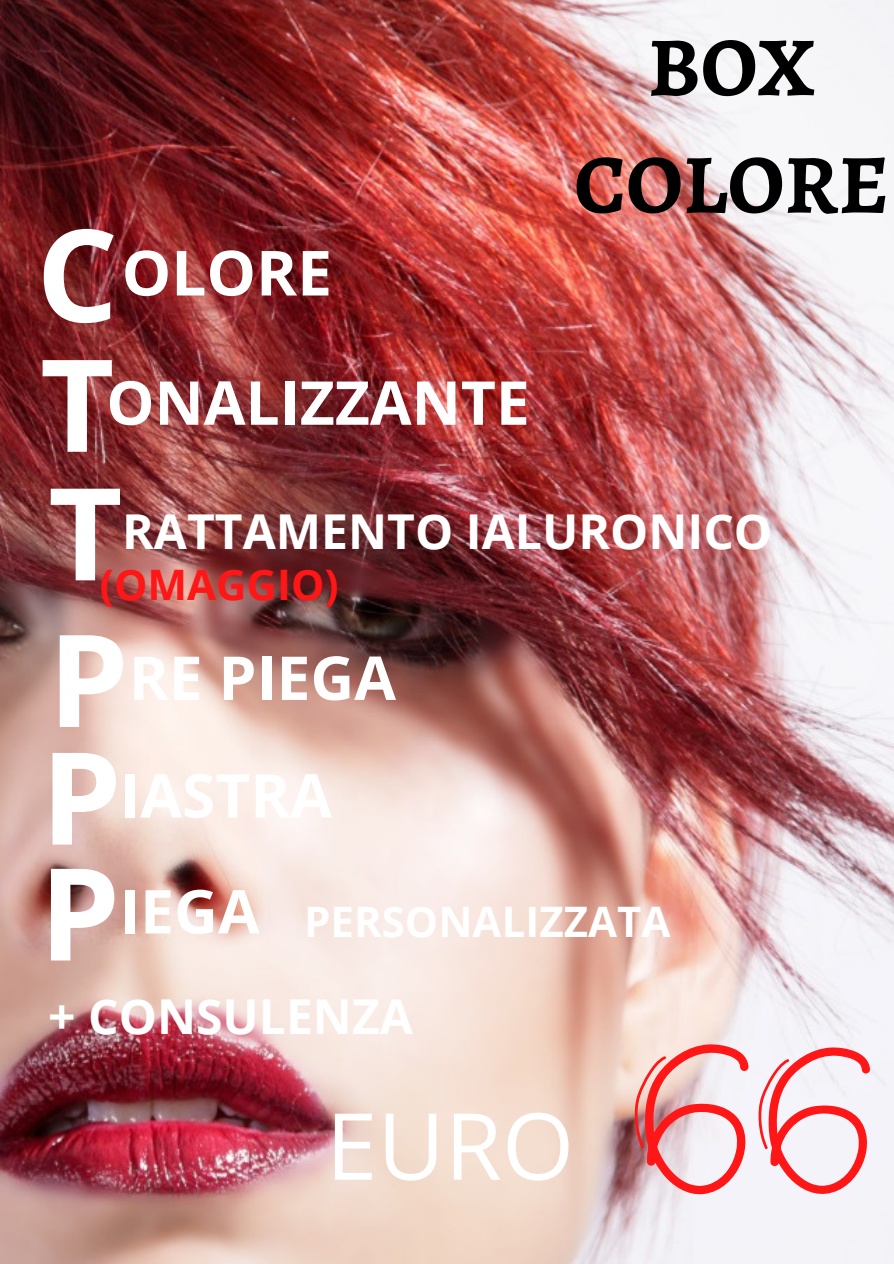
<style>
.page{position:relative;width:894px;height:1264px;background:#fff}
.page>*{position:absolute;margin:0;border:0;box-sizing:border-box;transform-origin:0 0}
.t1{font:700 128.4px "Open Sans";color:#fff}
.t2{font:92.55px "Open Sans";color:#fff}
.t3{font:700 84.15px/117.3px "Alegreya";color:#000;text-align:center}
.t4{font:700 62.25px "Open Sans";color:#fff}
.t5{font:700 60.45px "Open Sans";color:#fff}
.t6{font:700 48px "Open Sans";color:#fff}
.t7{font:700 42px "Open Sans";color:#fff}
.t8{font:700 42px "Open Sans";color:#ff1616}
.s1{font-size:128.4px}
</style>
<div class="page">
<img style="left:0;top:0;width:893px;height:1263px">
<svg style="left:634px;top:1044px;width:114px;height:150px"></svg>
<svg style="left:758px;top:1047px;width:111px;height:146px"></svg>
<h1 class="t1" style="left:36px;top:185px;width:83px">C</h1>
<p class="t4" style="left:122px;top:229px;width:212px">OLORE</p>
<p class="t5" style="left:40px;top:360px;width:491px"><span class="s1">T</span>ONALIZZANTE</p>
<h3 class="t3" style="left:574px;top:8px;width:316px">BOX<br>COLORE</h3>
<h1 class="t1" style="left:48px;top:443px;width:76px">T</h1>
<p class="t6" style="left:122px;top:497px;width:651px">RATTAMENTO IALURONICO</p>
<p class="t8" style="left:100px;top:555px;width:240px">(OMAGGIO)</p>
<h1 class="t1" style="left:48px;top:589px;width:82px">P</h1>
<p class="t5" style="left:129px;top:635px;width:268px">RE PIEGA</p>
<p class="t5" style="left:41px;top:753px;width:292px"><span class="s1">P</span>IASTRA</p>
<p class="t5" style="left:39px;top:868px;width:221px"><span class="s1">P</span>IEGA</p>
<p class="t7" style="left:304px;top:892px;width:368px">PERSONALIZZATA</p>
<p class="t6" style="left:48px;top:983px;width:366px">+ CONSULENZA</p>
<h2 class="t2" style="left:326px;top:1080px;width:249px">EURO</h2>
</div>
